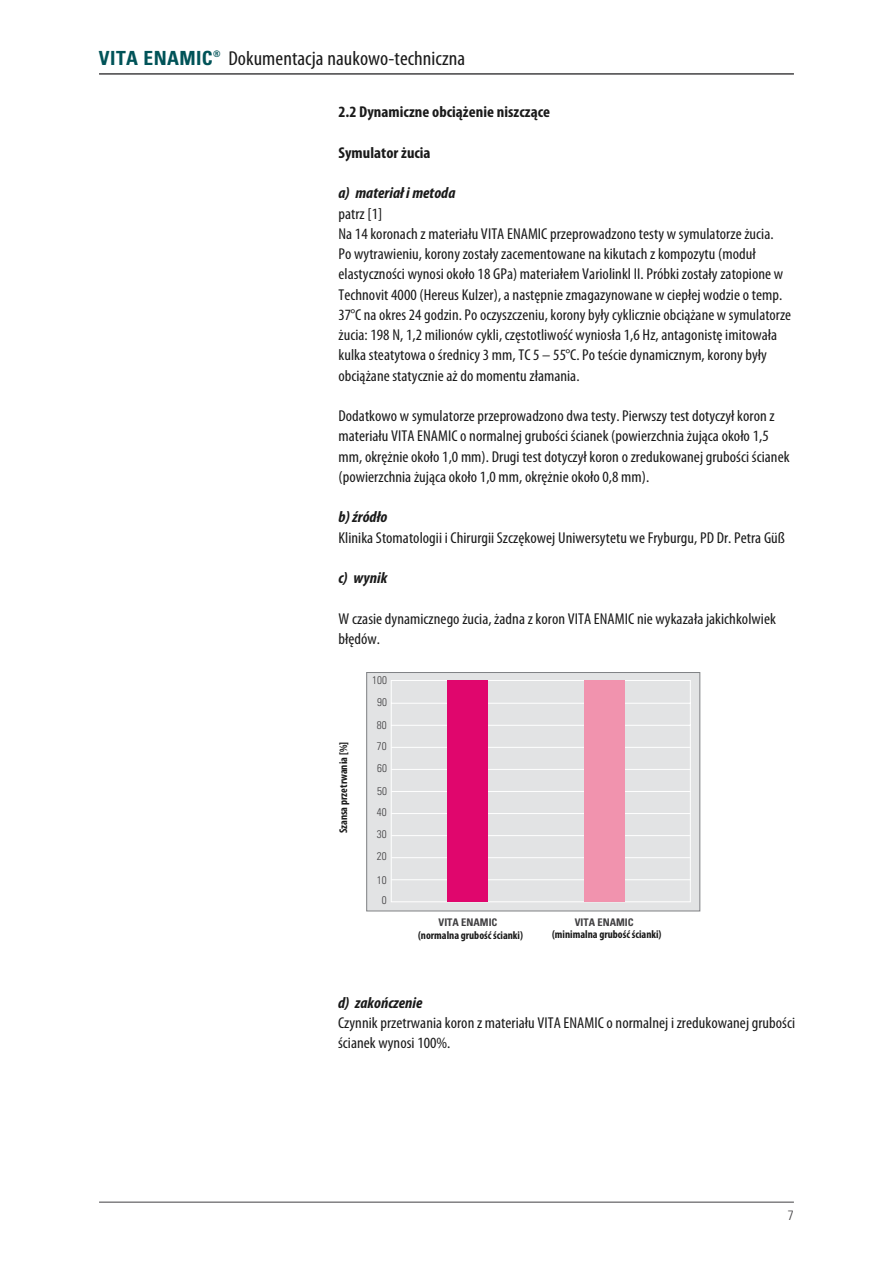
<style>
.page{position:relative;width:893px;height:1263px;background:#fff}
.page>*{position:absolute;margin:0;border:0;box-sizing:border-box;transform-origin:0 0}
.t1{font:condensed 20.25px "Myriad Pro";letter-spacing:.005em;color:#1a1a1a;scale:1.05 1}
.t2{font:condensed 15.75px/20.2px "Myriad Pro";letter-spacing:.005em;color:#1a1a1a;scale:1.05 1}
.t3{font:700 condensed 15.75px "Myriad Pro";letter-spacing:.005em;color:#1a1a1a;scale:1.05 1}
.t4{font:italic 700 condensed 15.75px "Myriad Pro";letter-spacing:.005em;color:#1a1a1a;scale:1.05 1}
.t5{font:300 condensed 13.5px "Univers";color:#414042}
.t6{font:700 condensed 11.25px "Myriad Pro";color:#1a1a1a}
.t7{font:300 condensed 10.95px "Univers LT";color:#414042}
.t8{font:700 condensed 10.5px "Univers LT";color:#414042}
.s1{font-family:"Univers";font-weight:700;font-size:19.5px;color:#005358}
</style>
<div class="page">
<hr style="left:99px;top:1202px;width:695px;height:1px;background:#414042">
<hr style="left:99px;top:74px;width:695px;height:1px;background:#414042">
<div style="left:367px;top:672px;width:333px;height:239px;background:#e2e3e4"></div>
<div style="left:366px;top:672px;width:334px;height:239px;border:1px solid #808285"></div>
<svg style="left:391px;top:680px;width:300px;height:222px"></svg>
<div style="left:584px;top:680px;width:40px;height:222px;background:#f193ae"></div>
<div style="left:447px;top:680px;width:40px;height:222px;background:#e0066d"></div>
<p class="t1" style="left:99px;top:47px;width:350px"><span class="s1">VITA ENAMIC</span><sup>®</sup> Dokumentacja naukowo-techniczna</p>
<p class="t3" style="left:338px;top:103px;width:203px">2.2 Dynamiczne obciążenie niszczące</p>
<p class="t3" style="left:338px;top:144px;width:89px">Symulator żucia</p>
<p class="t4" style="left:338px;top:185px;width:113px">a) materiał i metoda</p>
<p class="t2" style="left:338px;top:203px;width:433px">patrz [1]<br>Na 14 koronach z materiału VITA ENAMIC przeprowadzono testy w symulatorze żucia.<br>Po wytrawieniu, korony zostały zacementowane na kikutach z kompozytu (moduł elastyczności wynosi około 18 GPa) materiałem Variolinkl II. Próbki zostały zatopione w Technovit 4000 (Hereus Kulzer), a następnie zmagazynowane w ciepłej wodzie o temp.<br>37°C na okres 24 godzin. Po oczyszczeniu, korony były cyklicznie obciążane w symulatorze żucia: 198 N, 1,2 milionów cykli, częstotliwość wyniosła 1,6 Hz, antagonistę imitowała kulka steatytowa o średnicy 3 mm, TC 5 – 55°C. Po teście dynamicznym, korony były obciążane statycznie aż do momentu złamania.</p>
<p class="t2" style="left:338px;top:406px;width:431px">Dodatkowo w symulatorze przeprowadzono dwa testy. Pierwszy test dotyczył koron z materiału VITA ENAMIC o normalnej grubości ścianek (powierzchnia żująca około 1,5 mm, okrężnie około 1,0 mm). Drugi test dotyczył koron o zredukowanej grubości ścianek (powierzchnia żująca około 1,0 mm, okrężnie około 0,8 mm).</p>
<p class="t4" style="left:338px;top:509px;width:48px">b) źródło</p>
<p class="t2" style="left:338px;top:528px;width:427px">Klinika Stomatologii i Chirurgii Szczękowej Uniwersytetu we Fryburgu, PD Dr. Petra Güß</p>
<p class="t4" style="left:338px;top:569px;width:48px">c) wynik</p>
<p class="t2" style="left:338px;top:608px;width:418px">W czasie dynamicznego żucia, żadna z koron VITA ENAMIC nie wykazała jakichkolwiek błędów.</p>
<p class="t7" style="left:372px;top:673px;width:16px">100</p>
<p class="t7" style="left:377px;top:696px;width:11px">90</p>
<p class="t6" style="left:337px;top:833px;width:93px;rotate:-90deg">Szansa przetrwania [%]</p>
<p class="t7" style="left:377px;top:718px;width:11px">80</p>
<p class="t7" style="left:377px;top:740px;width:11px">70</p>
<p class="t7" style="left:377px;top:762px;width:11px">60</p>
<p class="t7" style="left:377px;top:784px;width:11px">50</p>
<p class="t7" style="left:377px;top:806px;width:11px">40</p>
<p class="t7" style="left:377px;top:828px;width:11px">30</p>
<p class="t7" style="left:377px;top:850px;width:11px">20</p>
<p class="t7" style="left:377px;top:873px;width:11px">10</p>
<p class="t7" style="left:382px;top:894px;width:6px">0</p>
<p class="t8" style="left:438px;top:915px;width:60px">VITA ENAMIC</p>
<p class="t8" style="left:575px;top:915px;width:60px">VITA ENAMIC</p>
<p class="t6" style="left:418px;top:929px;width:106px">(normalna grubość ścianki)</p>
<p class="t6" style="left:552px;top:928px;width:111px">(minimalna grubość ścianki)</p>
<p class="t4" style="left:338px;top:994px;width:82px">d) zakończenie</p>
<p class="t2" style="left:338px;top:1013px;width:437px">Czynnik przetrwania koron z materiału VITA ENAMIC o normalnej i zredukowanej grubości ścianek wynosi 100%.</p>
<p class="t5" style="left:788px;top:1207px;width:7px">7</p>
</div>
